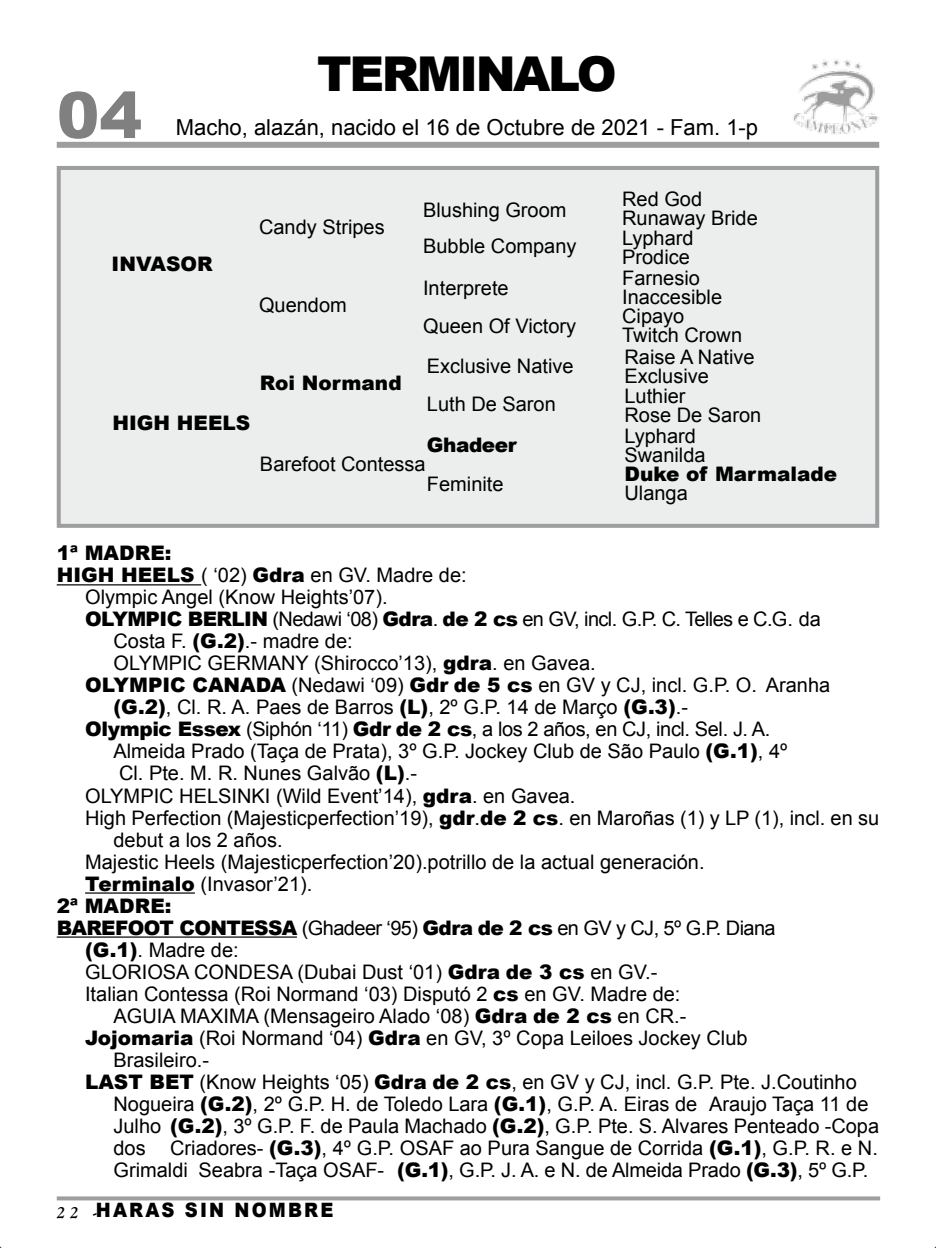
<style>
.page{position:relative;width:936px;height:1248px;background:#fff}
.page>*{position:absolute;margin:0;border:0;box-sizing:border-box;transform-origin:0 0}
.t1{font:900 64px "Arial";color:#808080}
.t2{font:900 48px "Arial";letter-spacing:-.05em;color:#000}
.t3{font:22px "Arial";color:#000}
.t4{font:20px "Arial";color:#000}
.t5{font:20px "Arial";letter-spacing:-.03em;color:#000}
.t6{font:20px "Arial";letter-spacing:-.02em;color:#000}
.t7{font:900 20px "Arial";color:#000}
.t8{font:900 20px "Arial";letter-spacing:-.02em;color:#000}
.t9{font:900 19.8px "Arial";letter-spacing:.12em;color:#000;scale:.91 1}
.t10{font:16px "Goudy Old Style Bold Italic BT";color:#000}
.s1{font-weight:900}
</style>
<div class="page">
<div style="left:57px;top:166px;width:822px;height:362px;background:#eceded;border:4px solid #9c9e9f"></div>
<div style="left:57px;top:142px;width:822px;height:6px;background:#9c9e9f"></div>
<svg style="left:57px;top:1196px;width:823px;height:4px;background:#a6a8a9"></svg>
<hr style="left:57px;top:584px;width:144px;height:1px;background:#000">
<hr style="left:85px;top:892px;width:110px;height:1px;background:#000">
<hr style="left:57px;top:936px;width:240px;height:1px;background:#000">
<img style="left:792px;top:59px;width:87px;height:75px">
<h1 class="t1" style="left:57px;top:69px;width:87px">04</h1>
<h2 class="t2" style="left:317px;top:39px;width:301px">TERMINALO</h2>
<p class="t3" style="left:176px;top:113px;width:584px">Macho, alazán, nacido el 16 de Octubre de 2021 - Fam. 1-p</p>
<p class="t7" style="left:112px;top:250px;width:103px">INVASOR</p>
<p class="t7" style="left:112px;top:408px;width:139px">HIGH HEELS</p>
<p class="t4" style="left:259px;top:213px;width:127px">Candy Stripes</p>
<p class="t4" style="left:259px;top:292px;width:89px">Quendom</p>
<p class="t7" style="left:260px;top:368px;width:143px">Roi Normand</p>
<p class="t4" style="left:423px;top:196px;width:145px">Blushing Groom</p>
<p class="t4" style="left:423px;top:232px;width:155px">Bubble Company</p>
<p class="t4" style="left:423px;top:275px;width:87px">Interprete</p>
<p class="t4" style="left:423px;top:313px;width:155px">Queen Of Victory</p>
<p class="t4" style="left:427px;top:353px;width:148px">Exclusive Native</p>
<p class="t4" style="left:427px;top:390px;width:130px">Luth De Saron</p>
<p class="t8" style="left:427px;top:430px;width:91px">Ghadeer</p>
<p class="t4" style="left:260px;top:451px;width:167px">Barefoot Contessa</p>
<p class="t4" style="left:427px;top:471px;width:78px">Feminite</p>
<p class="t4" style="left:622px;top:186px;width:82px">Red God</p>
<p class="t4" style="left:622px;top:205px;width:137px">Runaway Bride</p>
<p class="t4" style="left:622px;top:225px;width:73px">Lyphard</p>
<p class="t4" style="left:622px;top:243px;width:69px">Prodice</p>
<p class="t4" style="left:622px;top:265px;width:79px">Farnesio</p>
<p class="t4" style="left:622px;top:284px;width:102px">Inaccesible</p>
<p class="t4" style="left:622px;top:303px;width:64px">Cipayo</p>
<p class="t4" style="left:622px;top:322px;width:122px">Twitch Crown</p>
<p class="t4" style="left:624px;top:343px;width:132px">Raise A Native</p>
<p class="t4" style="left:624px;top:363px;width:86px">Exclusive</p>
<p class="t4" style="left:624px;top:383px;width:63px">Luthier</p>
<p class="t4" style="left:624px;top:401px;width:138px">Rose De Saron</p>
<p class="t4" style="left:624px;top:422px;width:73px">Lyphard</p>
<p class="t4" style="left:624px;top:442px;width:83px">Swanilda</p>
<p class="t7" style="left:624px;top:459px;width:214px">Duke of Marmalade</p>
<p class="t4" style="left:624px;top:480px;width:65px">Ulanga</p>
<p class="t7" style="left:57px;top:538px;width:116px">1ª MADRE:</p>
<p class="t4" style="left:57px;top:562px;width:411px"><span class="s1">HIGH HEELS</span> ( ‘02) <span class="s1">Gdra</span> en GV. Madre de:</p>
<p class="t4" style="left:85px;top:584px;width:304px">Olympic Angel (Know Heights’07).</p>
<p class="t5" style="left:85px;top:606px;width:737px"><span class="s1">OLYMPIC BERLIN</span> (Nedawi ‘08) <span class="s1">Gdra</span>. <span class="s1">de 2 cs</span> en GV, incl. G.P. C. Telles e C.G. da</p>
<p class="t4" style="left:113px;top:628px;width:241px">Costa F. <span class="s1">(G.2)</span>.- madre de:</p>
<p class="t4" style="left:113px;top:650px;width:483px">OLYMPIC GERMANY (Shirocco’13), <span class="s1">gdra</span>. en Gavea.</p>
<p class="t4" style="left:85px;top:672px;width:746px"><span class="s1">OLYMPIC CANADA</span> (Nedawi ‘09) <span class="s1">Gdr de 5 cs</span> en GV y CJ, incl. G.P. O. Aranha</p>
<p class="t4" style="left:113px;top:694px;width:576px"><span class="s1">(G.2)</span>, Cl. R. A. Paes de Barros <span class="s1">(L)</span>, 2º G.P. 14 de Março <span class="s1">(G.3)</span>.-</p>
<p class="t6" style="left:85px;top:716px;width:686px"><span class="s1">Olympic Essex</span> (Siphón ‘11) <span class="s1">Gdr de 2 cs</span>, a los 2 años, en CJ, incl. Sel. J. A.</p>
<p class="t4" style="left:113px;top:738px;width:675px">Almeida Prado (Taça de Prata), 3º G.P. Jockey Club de São Paulo <span class="s1">(G.1)</span>, 4º</p>
<p class="t4" style="left:119px;top:760px;width:299px">Cl. Pte. M. R. Nunes Galvão <span class="s1">(L)</span>.-</p>
<p class="t4" style="left:85px;top:782px;width:492px">OLYMPIC HELSINKI (Wild Event’14), <span class="s1">gdra</span>. en Gavea.</p>
<p class="t4" style="left:85px;top:804px;width:795px">High Perfection (Majesticperfection’19), <span class="s1">gdr</span>.<span class="s1">de 2 cs</span>. en Maroñas (1) y LP (1), incl. en su</p>
<p class="t4" style="left:113px;top:826px;width:170px">debut a los 2 años.</p>
<p class="t4" style="left:85px;top:848px;width:621px">Majestic Heels (Majesticperfection’20).potrillo de la actual generación.</p>
<p class="t4" style="left:85px;top:870px;width:229px"><span class="s1">Terminalo</span> (Invasor’21).</p>
<p class="t7" style="left:57px;top:890px;width:116px">2ª MADRE:</p>
<p class="t5" style="left:57px;top:914px;width:720px"><span class="s1">BAREFOOT CONTESSA</span> (Ghadeer ‘95) <span class="s1">Gdra de 2 cs</span> en GV y CJ, 5º G.P. Diana</p>
<p class="t4" style="left:85px;top:936px;width:155px"><span class="s1">(G.1)</span>. Madre de:</p>
<p class="t4" style="left:85px;top:958px;width:574px">GLORIOSA CONDESA (Dubai Dust ‘01) <span class="s1">Gdra de 3 cs</span> en GV.-</p>
<p class="t4" style="left:85px;top:980px;width:597px">Italian Contessa (Roi Normand ‘03) Disputó 2 <span class="s1">cs</span> en GV. Madre de:</p>
<p class="t4" style="left:113px;top:1002px;width:574px">AGUIA MAXIMA (Mensageiro Alado ‘08) <span class="s1">Gdra de 2 cs</span> en CR.-</p>
<p class="t4" style="left:85px;top:1024px;width:664px"><span class="s1">Jojomaria</span> (Roi Normand ‘04) <span class="s1">Gdra</span> en GV, 3º Copa Leiloes Jockey Club</p>
<p class="t4" style="left:113px;top:1046px;width:97px">Brasileiro.-</p>
<p class="t4" style="left:85px;top:1068px;width:773px"><span class="s1">LAST BET</span> (Know Heights ‘05) <span class="s1">Gdra de 2 cs</span>, en GV y CJ, incl. G.P. Pte. J.Coutinho</p>
<p class="t4" style="left:113px;top:1090px;width:756px">Nogueira <span class="s1">(G.2)</span>, 2º G.P. H. de Toledo Lara <span class="s1">(G.1)</span>, G.P. A. Eiras de Araujo Taça 11 de</p>
<p class="t4" style="left:113px;top:1112px;width:767px">Julho <span class="s1">(G.2)</span>, 3º G.P. F. de Paula Machado <span class="s1">(G.2)</span>, G.P. Pte. S. Alvares Penteado -Copa</p>
<p class="t4" style="left:113px;top:1134px;width:765px">dos Criadores- <span class="s1">(G.3)</span>, 4º G.P. OSAF ao Pura Sangue de Corrida <span class="s1">(G.1)</span>, G.P. R. e N.</p>
<p class="t4" style="left:113px;top:1156px;width:756px">Grimaldi Seabra -Taça OSAF- <span class="s1">(G.1)</span>, G.P. J. A. e N. de Almeida Prado <span class="s1">(G.3)</span>, 5º G.P.</p>
<p class="t9" style="left:96px;top:1195px;width:262px">HARAS SIN NOMBRE</p>
<p class="t10" style="left:57px;top:1202px;width:42px">22 -</p>
</div>
